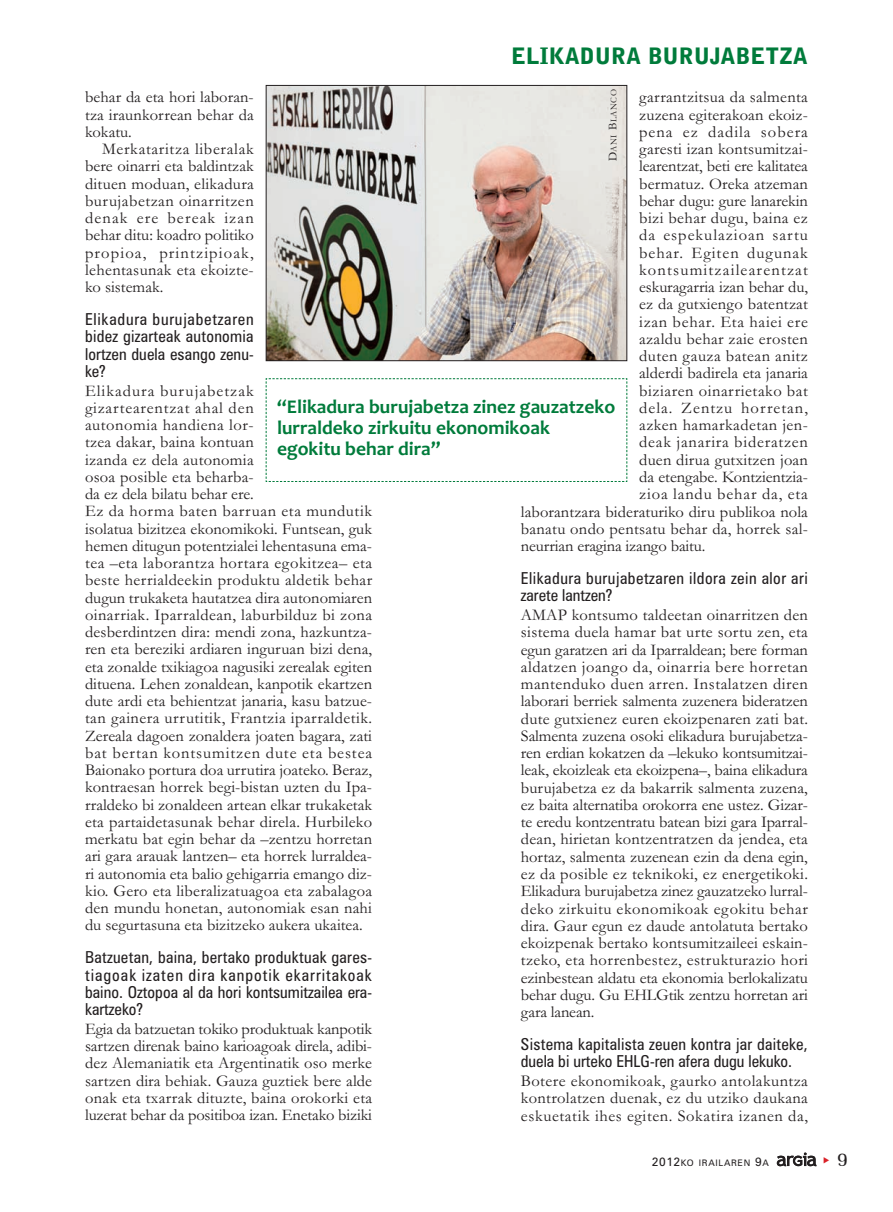
<style>
.page{position:relative;width:893px;height:1212px;background:#fff}
.page>*{position:absolute;margin:0;border:0;box-sizing:border-box;transform-origin:0 0}
.t1{font:900 22.5px "Bell Gothic Std";color:#007b3b}
.t2{font:700 19.5px/21px "Candara";color:#007b3b}
.t3{font:19.5px "Memoir";color:#231f20}
.t4{font:16.5px/17.2px "Garamond";letter-spacing:.01em;color:#231f20;text-align:justify}
.t5{font:condensed 16.5px/17.2px "Zurich BT";letter-spacing:.005em;color:#231f20;text-align:justify}
.t6{font:16.5px "Garamond";letter-spacing:-.01em;color:#231f20}
.t7{font:16.5px "Garamond";letter-spacing:.06em;color:#231f20}
.t8{font:condensed 16.5px/17.2px "Zurich BT";letter-spacing:.03em;color:#231f20}
.t9{font:16.5px "Garamond";letter-spacing:.045em;color:#231f20}
.t10{font:16.5px "Garamond";letter-spacing:.03em;color:#231f20}
.t11{font:16.5px "Garamond";letter-spacing:.035em;color:#231f20}
.t12{font:16.5px "Garamond";letter-spacing:.07em;color:#231f20}
.t13{font:16.5px "Garamond";letter-spacing:.05em;color:#231f20}
.t14{font:9px "Zurich BT";letter-spacing:.075em;color:#231f20}
.t15{font:9px "Garamond";letter-spacing:.06em;color:#231f20}
.s1{font-size:12px}
</style>
<div class="page">
<svg style="left:777px;top:1152px;width:39px;height:14px"></svg>
<img style="left:268px;top:87px;width:357px;height:272px">
<div style="left:266px;top:85px;width:361px;height:276px;border:1px solid #231f20"></div>
<svg style="left:265px;top:378px;width:363px;height:104px"></svg>
<h1 class="t1" style="left:511px;top:47px;width:298px">ELIKADURA BURUJABETZA</h1>
<p class="t15" style="left:611px;top:161px;width:74px;rotate:-90deg"><span class="s1">D</span>ANI <span class="s1">B</span>LANCO</p>
<p class="t4" style="left:639px;top:90px;width:170px">garrantzitsua da salmenta</p>
<p class="t4" style="left:639px;top:108px;width:170px">zuzena egiterakoan ekoiz-</p>
<p class="t7" style="left:639px;top:126px;width:170px">pena ez dadila sobera</p>
<p class="t4" style="left:639px;top:142px;width:170px">garesti izan kontsumitzai-</p>
<p class="t6" style="left:639px;top:160px;width:170px">learentzat, beti ere kalitatea</p>
<p class="t4" style="left:639px;top:177px;width:170px">bermatuz. Oreka atzeman</p>
<p class="t4" style="left:639px;top:194px;width:170px">behar dugu: gure lanarekin</p>
<p class="t4" style="left:639px;top:211px;width:170px">bizi behar dugu, baina ez</p>
<p class="t7" style="left:639px;top:229px;width:170px">da espekulazioan sartu</p>
<p class="t7" style="left:639px;top:247px;width:170px">behar. Egiten dugunak</p>
<p class="t12" style="left:639px;top:264px;width:170px">kontsumitzailearentzat</p>
<p class="t6" style="left:639px;top:281px;width:170px">eskuragarria izan behar du,</p>
<p class="t4" style="left:639px;top:297px;width:170px">ez da gutxiengo batentzat</p>
<p class="t9" style="left:639px;top:316px;width:170px">izan behar. Eta haiei ere</p>
<p class="t4" style="left:639px;top:332px;width:170px">azaldu behar zaie erosten</p>
<p class="t10" style="left:639px;top:350px;width:170px">duten gauza batean anitz</p>
<p class="t4" style="left:639px;top:366px;width:170px">alderdi badirela eta janaria</p>
<p class="t11" style="left:639px;top:385px;width:170px">biziaren oinarrietako bat</p>
<p class="t7" style="left:639px;top:402px;width:170px">dela. Zentzu horretan,</p>
<p class="t10" style="left:639px;top:419px;width:170px">azken hamarkadetan jen-</p>
<p class="t9" style="left:639px;top:437px;width:170px">deak janarira bideratzen</p>
<p class="t4" style="left:639px;top:453px;width:170px">duen dirua gutxitzen joan</p>
<p class="t4" style="left:639px;top:470px;width:170px">da etengabe. Kontzientzia-</p>
<p class="t13" style="left:639px;top:488px;width:170px">zioa landu behar da, eta</p>
<p class="t4" style="left:521px;top:505px;width:289px">laborantzara bideraturiko diru publikoa nola</p>
<p class="t4" style="left:521px;top:522px;width:289px">banatu ondo pentsatu behar da, horrek sal-</p>
<p class="t6" style="left:521px;top:540px;width:186px">neurrian eragina izango baitu.</p>
<p class="t8" style="left:521px;top:571px;width:288px">Elikadura burujabetzaren ildora zein alor ari zarete lantzen?</p>
<p class="t4" style="left:521px;top:608px;width:289px">AMAP kontsumo taldeetan oinarritzen den sistema duela hamar bat urte sortu zen, eta egun garatzen ari da Iparraldean; bere forman aldatzen joango da, oinarria bere horretan mantenduko duen arren. Instalatzen diren laborari berriek salmenta zuzenera bideratzen dute gutxienez euren ekoizpenaren zati bat.<br>Salmenta zuzena osoki elikadura burujabetza&shy;ren erdian kokatzen da –lekuko kontsumitzai&shy;leak, ekoizleak eta ekoizpena–, baina elikadura burujabetza ez da bakarrik salmenta zuzena, ez baita alternatiba orokorra ene ustez. Gizar&shy;te eredu kontzentratu batean bizi gara Iparral&shy;dean, hirietan kontzentratzen da jendea, eta hortaz, salmenta zuzenean ezin da dena egin, ez da posible ez teknikoki, ez energetikoki.<br>Elikadura burujabetza zinez gauzatzeko lurral&shy;deko zirkuitu ekonomikoak egokitu behar dira. Gaur egun ez daude antolatuta bertako ekoizpenak bertako kontsumitzaileei eskain&shy;tzeko, eta horrenbestez, estrukturazio hori ezinbestean aldatu eta ekonomia berlokalizatu behar dugu. Gu EHLGtik zentzu horretan ari gara lanean.</p>
<p class="t5" style="left:521px;top:1037px;width:288px">Sistema kapitalista zeuen kontra jar daiteke, duela bi urteko EHLG-ren afera dugu lekuko.</p>
<p class="t4" style="left:521px;top:1074px;width:289px">Botere ekonomikoak, gaurko antolakuntza kontrolatzen duenak, ez du utziko daukana eskuetatik ihes egiten. Sokatira izanen da,</p>
<p class="t4" style="left:85px;top:90px;width:170px">behar da eta hori laboran&shy;tza iraunkorrean behar da kokatu.</p>
<p class="t4" style="left:85px;top:142px;width:170px;text-indent:17px">Merkataritza liberalak bere oinarri eta baldintzak dituen moduan, elikadura burujabetzan oinarritzen denak ere bereak izan behar ditu: koadro politiko propioa, printzipioak, lehentasunak eta ekoizte&shy;ko sistemak.</p>
<p class="t5" style="left:85px;top:312px;width:170px">Elikadura burujabetzaren bidez gizarteak autonomia lortzen duela esango zenu&shy;ke?</p>
<p class="t4" style="left:85px;top:384px;width:289px;text-align:left">Elikadura burujabetzak<br>gizartearentzat ahal den<br>autonomia handiena lor-<br>tzea dakar, baina kontuan<br>izanda ez dela autonomia<br>osoa posible eta beharba-<br>da ez dela bilatu behar ere.<br>Ez da horma baten barruan eta mundutik isolatua bizitzea ekonomikoki. Funtsean, guk hemen ditugun potentzialei lehentasuna ema&shy;tea –eta laborantza hortara egokitzea– eta beste herrialdeekin produktu aldetik behar dugun trukaketa hautatzea dira autonomiaren oinarriak. Iparraldean, laburbilduz bi zona desberdintzen dira: mendi zona, hazkuntza&shy;ren eta bereziki ardiaren inguruan bizi dena, eta zonalde txikiagoa nagusiki zerealak egiten dituena. Lehen zonaldean, kanpotik ekartzen dute ardi eta behientzat janaria, kasu batzue&shy;tan gainera urrutitik, Frantzia iparraldetik.<br>Zereala dagoen zonaldera joaten bagara, zati bat bertan kontsumitzen dute eta bestea Baionako portura doa urrutira joateko. Beraz, kontraesan horrek begi-bistan uzten du Ipa&shy;rraldeko bi zonaldeen artean elkar trukaketak eta partaidetasunak behar direla. Hurbileko merkatu bat egin behar da –zentzu horretan ari gara arauak lantzen– eta horrek lurraldea&shy;ri autonomia eta balio gehigarria emango diz&shy;kio. Gero eta liberalizatuagoa eta zabalagoa den mundu honetan, autonomiak esan nahi du segurtasuna eta bizitzeko aukera ukaitea.</p>
<p class="t5" style="left:85px;top:950px;width:288px">Batzuetan, baina, bertako produktuak gares&shy;tiagoak izaten dira kanpotik ekarritakoak baino. Oztopoa al da hori kontsumitzailea era&shy;kartzeko?</p>
<p class="t4" style="left:85px;top:1022px;width:289px">Egia da batzuetan tokiko produktuak kanpotik sartzen direnak baino karioagoak direla, adibi&shy;dez Alemaniatik eta Argentinatik oso merke sartzen dira behiak. Gauza guztiek bere alde onak eta txarrak dituzte, baina orokorki eta luzerat behar da positiboa izan. Enetako biziki</p>
<p class="t2" style="left:277px;top:399px;width:340px">“Elikadura burujabetza zinez gauzatzeko lurraldeko zirkuitu ekonomikoak egokitu behar dira”</p>
<p class="t14" style="left:652px;top:1160px;width:119px"><span class="s1">2012</span>KO IRAILAREN <span class="s1">9</span>A</p>
<p class="t3" style="left:837px;top:1147px;width:12px">9</p>
</div>
